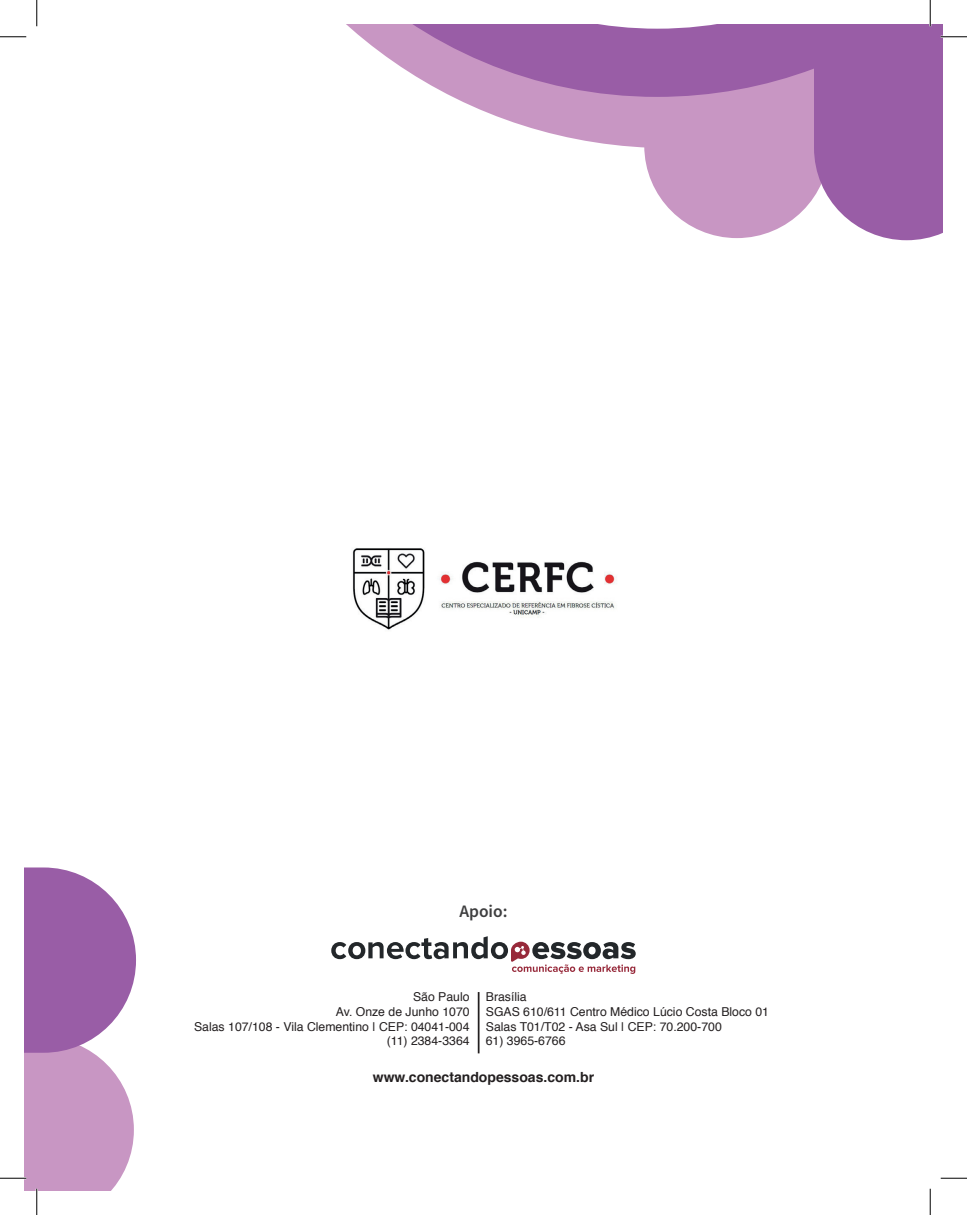
<style>
.page{position:relative;width:967px;height:1215px;background:#fff}
.page>*{position:absolute;margin:0;border:0;box-sizing:border-box;transform-origin:0 0}
.t1{font:600 17.5px "Source Sans Pro";color:#3e3e3f}
.t2{font:700 14px "Helvetica";color:#231f20}
.t3{font:12.25px/14.7px "Helvetica";color:#231f20}
</style>
<div class="page">
<svg style="left:331px;top:936px;width:304px;height:38px"></svg>
<hr style="left:477px;top:992px;width:2px;height:61px;background:#231f20">
<svg style="left:346px;top:24px;width:580px;height:216px"></svg>
<img style="left:352px;top:548px;width:263px;height:82px">
<svg style="left:0;top:36px;width:26px;height:1px"></svg>
<svg style="left:940px;top:1177px;width:26px;height:1px"></svg>
<svg style="left:36px;top:0;width:1px;height:26px"></svg>
<svg style="left:0;top:867px;width:136px;height:347px"></svg>
<svg style="left:644px;top:0;width:322px;height:238px"></svg>
<svg style="left:929px;top:1188px;width:1px;height:26px"></svg>
<h1 class="t1" style="left:459px;top:899px;width:50px">Apoio:</h1>
<p class="t3" style="left:194px;top:990px;width:277px;text-align:right">São Paulo<br>Av. Onze de Junho 1070<br>Salas 107/108 - Vila Clementino | CEP: 04041-004 (11) 2384-3364</p>
<p class="t3" style="left:486px;top:990px;width:285px">Brasília<br>SGAS 610/611 Centro Médico Lúcio Costa Bloco 01<br>Salas T01/T02 - Asa Sul | CEP: 70.200-700</p>
<p class="t3" style="left:486px;top:1034px;width:81px">61) 3965-6766</p>
<p class="t2" style="left:373px;top:1065px;width:223px">www.conectandopessoas.com.br</p>
</div>
